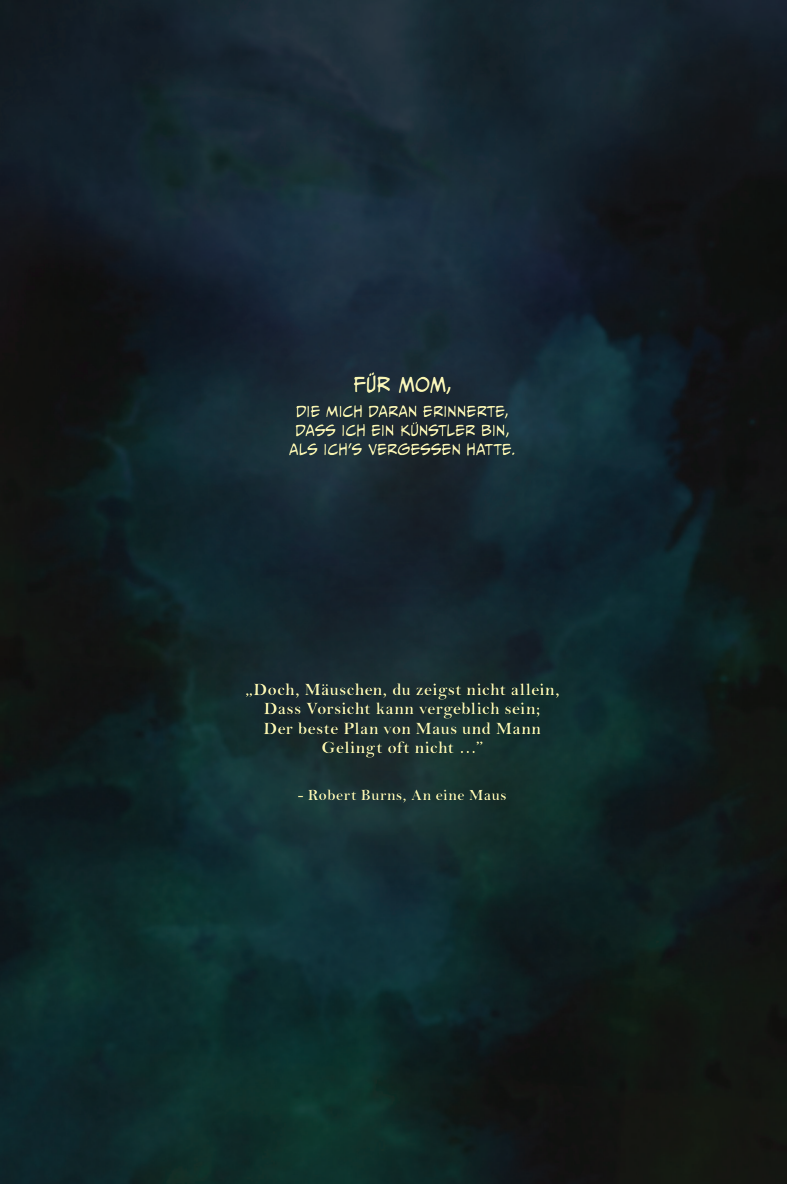
<style>
.page{position:relative;width:787px;height:1184px;background:#fff}
.page>*{position:absolute;margin:0;border:0;box-sizing:border-box;transform-origin:0 0}
.t1{font:19.25px "CC Meanwhile D Regular";letter-spacing:-.005em;color:#f6f1a3}
.t2{font:700 17.5px/19.2px "Bell";letter-spacing:.005em;color:#f6f1a3;text-align:center}
.t3{font:700 15.75px "Bell";letter-spacing:.015em;color:#f6f1a3}
.t4{font:14px/19.2px "CC Meanwhile D Regular";letter-spacing:.01em;color:#f6f1a3;text-align:center}
</style>
<div class="page">
<div style="left:0;top:258px;width:787px;height:915px;background:#dc8663;opacity:.24"></div>
<div style="left:0;top:0;width:787px;height:869px;background:#dc8663;opacity:.24"></div>
<div style="left:287px;top:371px;width:235px;height:93px;background:#faf7c0;opacity:.75"></div>
<div style="left:121px;top:613px;width:533px;height:382px;background:#ef973b;opacity:.19"></div>
<div style="left:175px;top:600px;width:456px;height:391px;background:#dc8663;opacity:.24"></div>
<div style="left:290px;top:784px;width:224px;height:26px;background:#faf7c0;opacity:.75"></div>
<p class="t1" style="left:353px;top:372px;width:99px">FÜR MOM,</p>
<p class="t4" style="left:289px;top:401px;width:227px">DIE MICH DARAN ERINNERTE,<br>DASS ICH EIN KÜNSTLER BIN,<br>ALS ICH’S VERGESSEN HATTE.</p>
<p class="t2" style="left:245px;top:680px;width:316px">„Doch, Mäuschen, du zeigst nicht allein,<br>Dass Vorsicht kann vergeblich sein;<br>Der beste Plan von Maus und Mann<br>Gelingt oft nicht …”</p>
<p class="t3" style="left:298px;top:786px;width:210px">- Robert Burns, An eine Maus</p>
</div>
